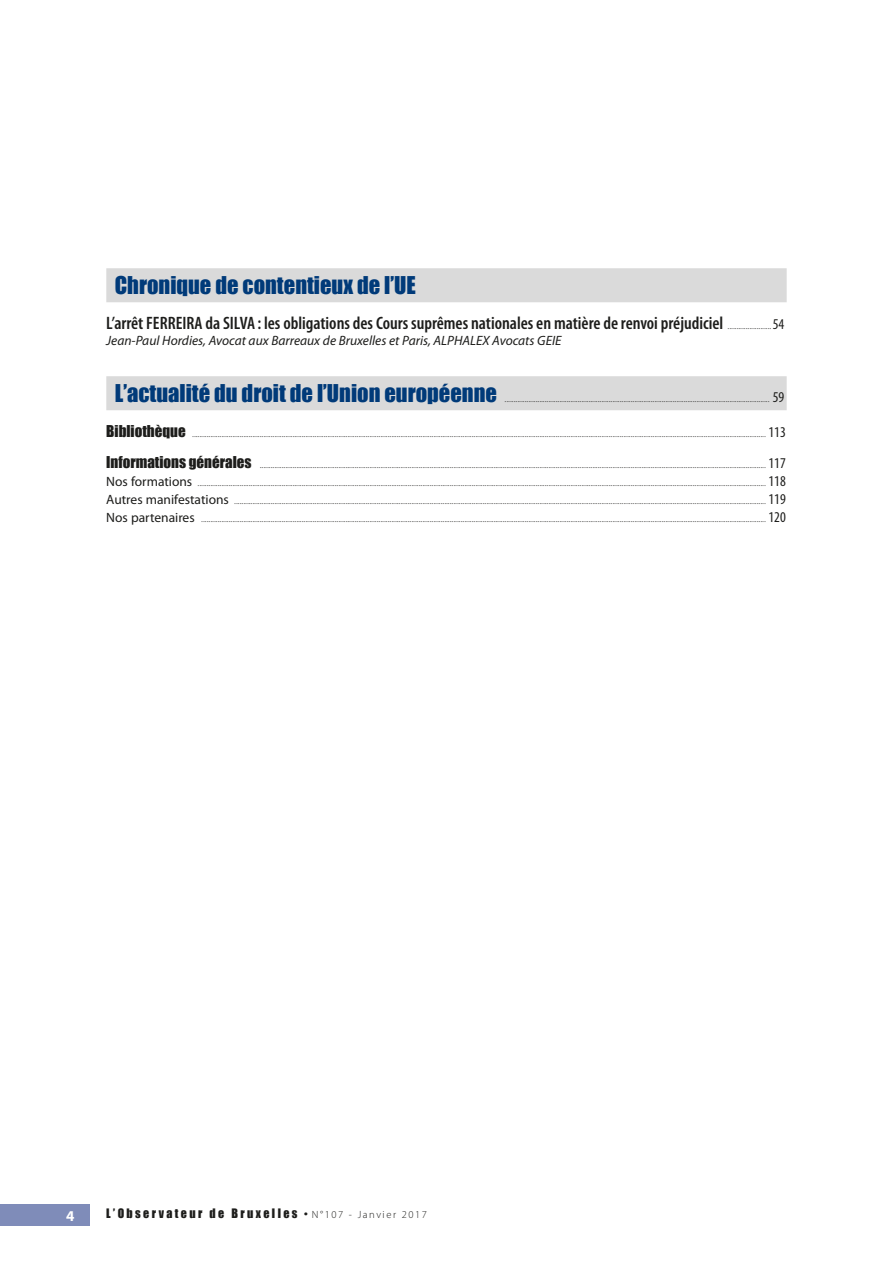
<style>
.page{position:relative;width:893px;height:1263px;background:#fff}
.page>*{position:absolute;margin:0;border:0;box-sizing:border-box;transform-origin:0 0}
.t1{font:22.5px "Impact";color:#003a79}
.t2{font:600 condensed 18px "Myriad Pro";color:#1d1d1b}
.t3{font:700 15px "Myriad Pro";color:#fff}
.t4{font:italic 13.5px "Myriad Pro";color:#1d1d1b}
.t5{font:12px "Impact";letter-spacing:.2em;color:#1d1d1b}
.t6{font:300 10.5px/18px "Myriad Pro";color:#1d1d1b;text-align:justify}
.s1{font-weight:300;font-stretch:normal;font-size:10.5px}
.s2{font-weight:400;font-size:15px}
.s3{font-family:"Impact";font-weight:400;font-size:22.5px;color:#003a79}
.s4{font-weight:400;font-stretch:condensed;font-size:15px}
.s5{font-family:"Impact";font-weight:400;font-size:15px}
.s6{font-weight:400;font-size:13.5px}
.s7{font-size:10.5px}
.s8{font-family:"Myriad Pro";font-weight:300;font-size:10.5px}
</style>
<div class="page">
<div style="left:0;top:1205px;width:89px;height:21px;background:#7f8cb9"></div>
<div style="left:106px;top:268px;width:681px;height:34px;background:#dadada"></div>
<div style="left:106px;top:376px;width:681px;height:34px;background:#dadada"></div>
<h1 class="t1" style="left:115px;top:271px;width:303px">Chronique de contentieux de l’UE</h1>
<h2 class="t2" style="left:106px;top:313px;width:680px">L’arrêt FERREIRA da SILVA : les obligations des Cours suprêmes nationales en matière de renvoi préjudiciel <span class="s1">........................</span><span class="s2">54</span></h2>
<p class="t4" style="left:106px;top:334px;width:457px">Jean-Paul Hordies, Avocat aux Barreaux de Bruxelles et Paris, ALPHALEX Avocats GEIE</p>
<p class="t6" style="left:115px;top:390px;width:671px"><span class="s3">L’actualité du droit de l’Union européenne</span> ................................................................................................................................................. <span class="s4">59</span></p>
<p class="t6" style="left:106px;top:425px;width:681px"><span class="s5">Bibliothèque</span> .......................................................................................................................................................................................................................................................................................................................... <span class="s4">113</span></p>
<p class="t6" style="left:106px;top:456px;width:681px"><span class="s5">Informations générales</span> ..................................................................................................................................................................................................................................................................................... <span class="s4">117<br></span><span class="s6">Nos formations</span> ....................................................................................................................................................................................................................................................................................................................... <span class="s4">118<br></span><span class="s6">Autres manifestations</span> ................................................................................................................................................................................................................................................................................................... <span class="s4">119<br></span><span class="s6">Nos partenaires</span> ..................................................................................................................................................................................................................................................................................................................... <span class="s4">120</span></p>
<h3 class="t3" style="left:66px;top:1207px;width:10px">4</h3>
<p class="t5" style="left:106px;top:1206px;width:322px">L’Observateur de Bruxelles <span class="s7">•</span> <span class="s8">N°107 - Janvier 2017</span></p>
</div>
